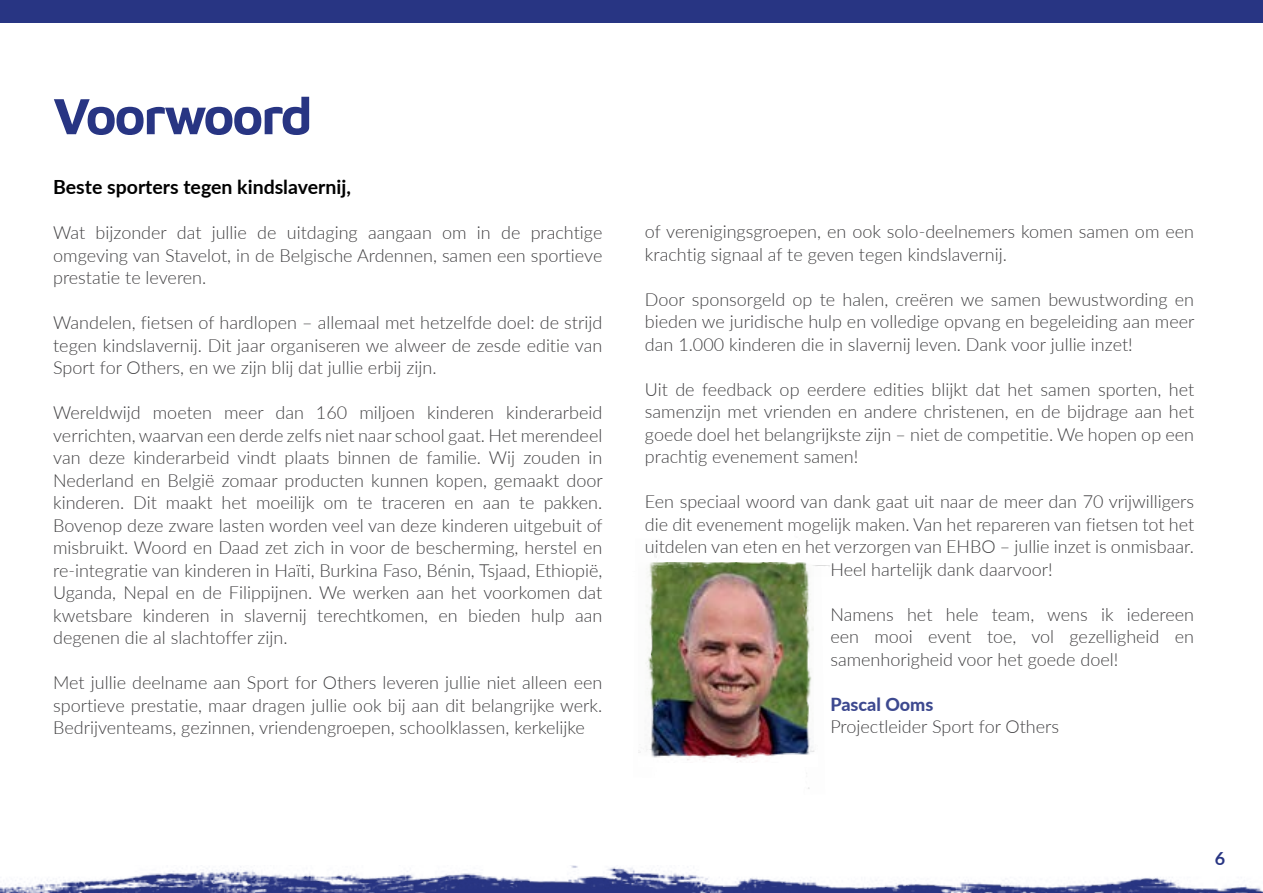
<style>
.page{position:relative;width:1263px;height:893px;background:#fff}
.page>*{position:absolute;margin:0;border:0;box-sizing:border-box;transform-origin:0 0}
.t1{font:700 52.5px "Maven Pro";letter-spacing:-.04em;color:#283583}
.t2{font:700 19.5px "Lato";color:#000}
.t3{font:300 18px/22.5px "Lato";color:#414042;text-align:justify}
.t4{font:800 18px "Lato";color:#3d498f}
.t5{font:700 18px "Lato";color:#283583}
</style>
<div class="page">
<img style="left:0;top:865px;width:1263px;height:28px">
<div style="left:0;top:0;width:1263px;height:23px;background:#283583"></div>
<img style="left:664px;top:577px;width:125px;height:167px">
<img style="left:789px;top:577px;width:25px;height:212px">
<img style="left:664px;top:562px;width:166px;height:15px">
<img style="left:645px;top:546px;width:19px;height:198px">
<img style="left:638px;top:744px;width:177px;height:22px">
<h1 class="t1" style="left:53px;top:80px;width:261px">Voorwoord</h1>
<p class="t2" style="left:53px;top:173px;width:299px">Beste sporters tegen kindslavernij,</p>
<p class="t3" style="left:53px;top:221px;width:551px">Wat bijzonder dat jullie de uitdaging aangaan om in de prachtige omgeving van Stavelot, in de Belgische Ardennen, samen een sportieve prestatie te leveren.</p>
<p class="t3" style="left:53px;top:311px;width:551px">Wandelen, fietsen of hardlopen – allemaal met hetzelfde doel: de strijd tegen kindslavernij. Dit jaar organiseren we alweer de zesde editie van Sport for Others, en we zijn blij dat jullie erbij zijn.</p>
<p class="t3" style="left:53px;top:401px;width:551px">Wereldwijd moeten meer dan 160 miljoen kinderen kinderarbeid verrichten, waarvan een derde zelfs niet naar school gaat. Het merendeel van deze kinderarbeid vindt plaats binnen de familie. Wij zouden in Nederland en België zomaar producten kunnen kopen, gemaakt door kinderen. Dit maakt het moeilijk om te traceren en aan te pakken.<br>Bovenop deze zware lasten worden veel van deze kinderen uitgebuit of misbruikt. Woord en Daad zet zich in voor de bescherming, herstel en re-integratie van kinderen in Haïti, Burkina Faso, Bénin, Tsjaad, Ethiopië, Uganda, Nepal en de Filippijnen. We werken aan het voorkomen dat kwetsbare kinderen in slavernij terechtkomen, en bieden hulp aan degenen die al slachtoffer zijn.</p>
<p class="t3" style="left:53px;top:671px;width:551px">Met jullie deelname aan Sport for Others leveren jullie niet alleen een sportieve prestatie, maar dragen jullie ook bij aan dit belangrijke werk.<br>Bedrijventeams, gezinnen, vriendengroepen, schoolklassen, kerkelijke</p>
<p class="t3" style="left:645px;top:220px;width:551px">of verenigingsgroepen, en ook solo-deelnemers komen samen om een krachtig signaal af te geven tegen kindslavernij.</p>
<p class="t3" style="left:645px;top:287px;width:551px">Door sponsorgeld op te halen, creëren we samen bewustwording en bieden we juridische hulp en volledige opvang en begeleiding aan meer dan 1.000 kinderen die in slavernij leven. Dank voor jullie inzet!</p>
<p class="t3" style="left:645px;top:377px;width:551px">Uit de feedback op eerdere edities blijkt dat het samen sporten, het samenzijn met vrienden en andere christenen, en de bijdrage aan het goede doel het belangrijkste zijn – niet de competitie. We hopen op een prachtig evenement samen!</p>
<p class="t3" style="left:645px;top:490px;width:551px">Een speciaal woord van dank gaat uit naar de meer dan 70 vrijwilligers</p>
<p class="t3" style="left:645px;top:512px;width:551px">die dit evenement mogelijk maken. Van het repareren van fietsen tot het</p>
<p class="t3" style="left:645px;top:535px;width:551px">uitdelen van eten en het verzorgen van EHBO – jullie inzet is onmisbaar.</p>
<p class="t3" style="left:830px;top:557px;width:224px">Heel hartelijk dank daarvoor!</p>
<p class="t3" style="left:830px;top:602px;width:365px">Namens het hele team, wens ik iedereen een mooi event toe, vol gezelligheid en samenhorigheid voor het goede doel!</p>
<p class="t4" style="left:830px;top:691px;width:104px">Pascal Ooms</p>
<p class="t3" style="left:830px;top:715px;width:230px">Projectleider Sport for Others</p>
<p class="t5" style="left:1215px;top:845px;width:12px">6</p>
</div>
